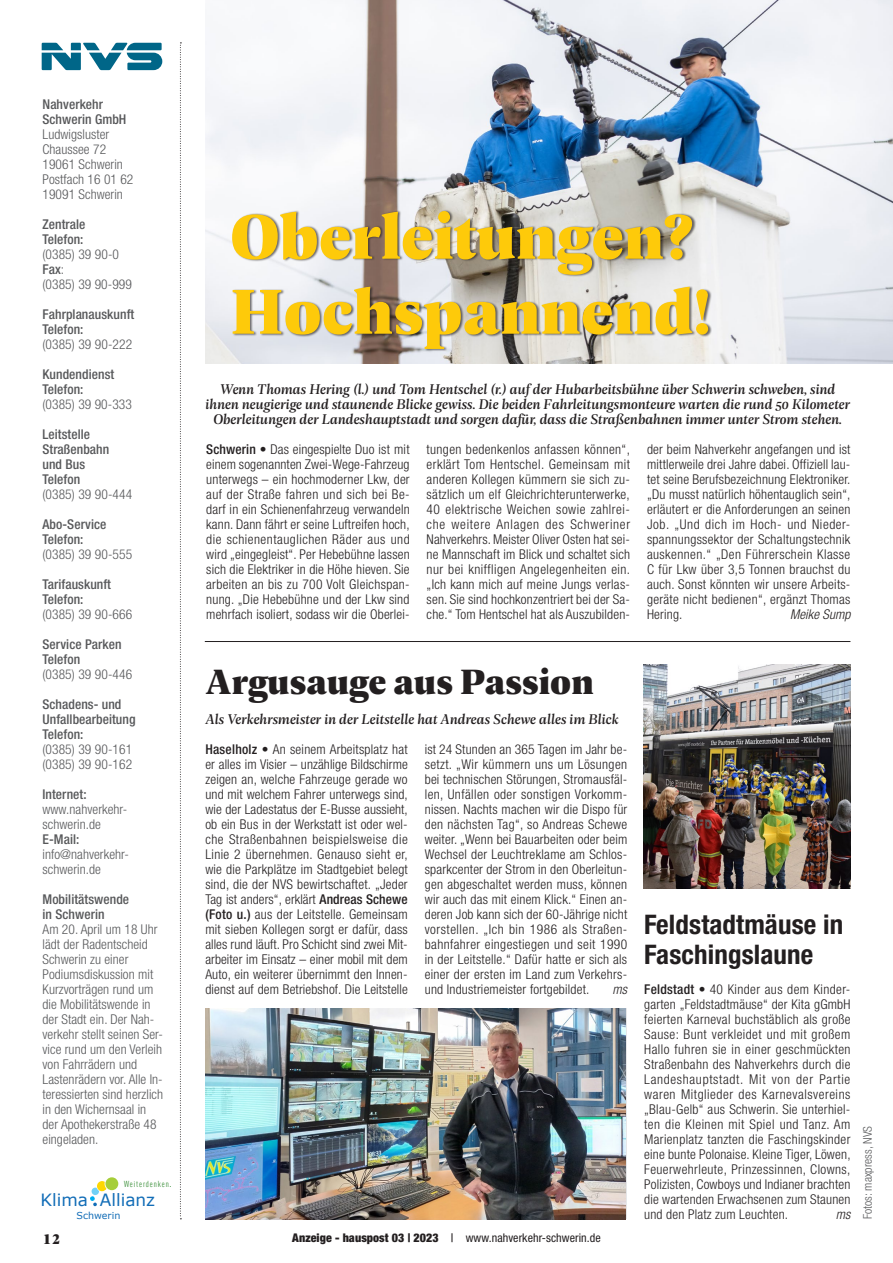
<style>
.page{position:relative;width:893px;height:1263px;background:#fff}
.page>*{position:absolute;margin:0;border:0;box-sizing:border-box;transform-origin:0 0}
.Ü25_zentriert{font:900 67.5px "Geller Headline";letter-spacing:.005em;color:#feca0a}
.Antext{font:900 37.5px "Geller Headline";letter-spacing:.005em;color:#231f20}
.Ü15{font:700 condensed 27px/30px "Helvetica Neue LT Std";letter-spacing:.005em;color:#231f20}
.t1{font:16.95px "Verdana";color:#126db7}
.Ü25_zentriert-2{font:italic 500 15px/15px "Geller Headline";letter-spacing:.005em;color:#231f20;text-align:center}
.Unterzeile_zentriert{font:italic 500 15px "Geller Headline";letter-spacing:.005em;color:#231f20}
.Kopfzeile_rechts_Inf{font:900 15px "Geller Headline";color:#231f20}
.Antext-2{font:300 condensed 13.5px/15px "Helvetica Neue LT Std";letter-spacing:.015em;color:#231f20;text-align:justify}
.Randspalte{font:300 condensed 13.5px/15px "Helvetica Neue LT Std";letter-spacing:.005em;color:#57585a}
.Randspalte-2{font:500 condensed 13.5px "Helvetica Neue LT Std";letter-spacing:.005em;color:#57585a}
.Antext-3{font:italic 300 condensed 13.5px "Helvetica Neue LT Std";letter-spacing:.005em;color:#231f20}
.Kopfzeile_rechts_Inf-2{font:condensed 12px "Helvetica Neue LT Std";letter-spacing:.005em;color:#231f20}
.Antext-4{font:300 condensed 12px "Helvetica Neue LT Std";letter-spacing:.005em;color:#57585a}
.t2{font:9.6px "Verdana";color:#126db7}
.t3{font:8.55px "DIN Cond";letter-spacing:.1em;color:#358c34}
.s1{font-weight:300}
.s2{font-family:"DIN Condensed";font-weight:700}
.s3{font-weight:500}
.s4{font-weight:900}
</style>
<div class="page">
<svg style="left:90px;top:1181px;width:16px;height:25px"></svg>
<div style="left:105px;top:1177px;width:13px;height:13px;background:#a6ce39;border-radius:50%"></div>
<svg style="left:180px;top:43px;width:1px;height:1176px"></svg>
<hr style="left:205px;top:641px;width:645px;height:1px;background:#231f20">
<img style="left:644px;top:664px;width:206px;height:224px">
<img style="left:205px;top:1009px;width:421px;height:210px">
<img style="left:206px;top:0;width:687px;height:364px">
<div style="left:233px;top:209px;width:479px;height:142px;background:#231f20;opacity:.65"></div>
<svg style="left:42px;top:43px;width:120px;height:27px"></svg>
<p class="Randspalte-2" style="left:43px;top:96px;width:62px">Nahverkehr</p>
<p class="Randspalte-2" style="left:43px;top:111px;width:85px">Schwerin GmbH</p>
<p class="Randspalte" style="left:43px;top:126px;width:68px">Ludwigsluster</p>
<p class="Randspalte" style="left:43px;top:141px;width:65px">Chaussee 72</p>
<p class="Randspalte" style="left:43px;top:156px;width:82px">19061 Schwerin</p>
<p class="Randspalte" style="left:43px;top:171px;width:92px">Postfach 16 01 62</p>
<p class="Randspalte" style="left:43px;top:186px;width:82px">19091 Schwerin</p>
<p class="Randspalte-2" style="left:43px;top:216px;width:44px">Zentrale</p>
<p class="Randspalte-2" style="left:43px;top:231px;width:42px">Telefon:</p>
<p class="Randspalte" style="left:43px;top:246px;width:78px">(0385) 39 90-0</p>
<p class="Randspalte-2" style="left:43px;top:261px;width:23px">Fax<span class="s1">:</span></p>
<p class="Randspalte" style="left:43px;top:276px;width:91px">(0385) 39 90-999</p>
<p class="Randspalte-2" style="left:43px;top:306px;width:93px">Fahrplanauskunft</p>
<p class="Randspalte-2" style="left:43px;top:321px;width:42px">Telefon:</p>
<p class="Randspalte" style="left:43px;top:336px;width:91px">(0385) 39 90-222</p>
<p class="Randspalte-2" style="left:43px;top:366px;width:73px">Kundendienst</p>
<p class="Randspalte-2" style="left:43px;top:381px;width:42px">Telefon:</p>
<p class="Randspalte" style="left:43px;top:396px;width:91px">(0385) 39 90-333</p>
<p class="Randspalte-2" style="left:43px;top:426px;width:49px">Leitstelle</p>
<p class="Randspalte-2" style="left:43px;top:441px;width:68px">Straßenbahn</p>
<p class="Randspalte-2" style="left:43px;top:456px;width:44px">und Bus</p>
<p class="Randspalte-2" style="left:43px;top:471px;width:39px">Telefon</p>
<p class="Randspalte" style="left:43px;top:486px;width:91px">(0385) 39 90-444</p>
<p class="Randspalte-2" style="left:43px;top:516px;width:65px">Abo-Service</p>
<p class="Randspalte-2" style="left:43px;top:531px;width:42px">Telefon:</p>
<p class="Randspalte" style="left:43px;top:546px;width:91px">(0385) 39 90-555</p>
<p class="Randspalte-2" style="left:43px;top:576px;width:70px">Tarifauskunft</p>
<p class="Randspalte-2" style="left:43px;top:591px;width:42px">Telefon:</p>
<p class="Randspalte" style="left:43px;top:606px;width:91px">(0385) 39 90-666</p>
<p class="Randspalte-2" style="left:43px;top:636px;width:81px">Service Parken</p>
<p class="Randspalte-2" style="left:43px;top:651px;width:39px">Telefon</p>
<p class="Randspalte" style="left:43px;top:666px;width:91px">(0385) 39 90-446</p>
<p class="Randspalte-2" style="left:43px;top:696px;width:80px">Schadens- und</p>
<p class="Randspalte-2" style="left:43px;top:711px;width:95px">Unfallbearbeitung</p>
<p class="Randspalte-2" style="left:43px;top:726px;width:42px">Telefon:</p>
<p class="Randspalte" style="left:43px;top:741px;width:91px">(0385) 39 90-161</p>
<p class="Randspalte" style="left:43px;top:756px;width:91px">(0385) 39 90-162</p>
<p class="Randspalte-2" style="left:43px;top:786px;width:46px">Internet:</p>
<p class="Randspalte" style="left:43px;top:801px;width:86px">www.nahverkehr-</p>
<p class="Randspalte" style="left:43px;top:816px;width:60px">schwerin.de</p>
<p class="Randspalte-2" style="left:43px;top:831px;width:38px">E-Mail:</p>
<p class="Randspalte" style="left:43px;top:846px;width:88px">info@nahverkehr-</p>
<p class="Randspalte" style="left:43px;top:861px;width:60px">schwerin.de</p>
<p class="Randspalte-2" style="left:43px;top:891px;width:88px">Mobilitätswende</p>
<p class="Randspalte-2" style="left:43px;top:906px;width:64px">in Schwerin</p>
<p class="Randspalte" style="left:43px;top:921px;width:122px">Am 20. April um 18 Uhr lädt der Radentscheid<br>Schwerin zu einer<br>Podiumsdiskussion mit<br>Kurzvorträgen rund um die Mobilitätswende in der Stadt ein. Der Nah&shy;verkehr stellt seinen Ser&shy;vice rund um den Verleih von Fahrrädern und<br>Lastenrädern vor. Alle In&shy;teressierten sind herzlich in den Wichernsaal in der Apothekerstraße 48 eingeladen.</p>
<p class="t3" style="left:124px;top:1179px;width:49px">Weiterdenken<span class="s2">.</span></p>
<p class="t1" style="left:40px;top:1188px;width:116px">Klima Allianz</p>
<p class="t2" style="left:77px;top:1209px;width:45px">Schwerin</p>
<p class="Ü25_zentriert" style="left:230px;top:188px;width:464px">Oberleitungen?</p>
<p class="Ü25_zentriert" style="left:230px;top:263px;width:482px">Hochspannend!</p>
<p class="Ü25_zentriert-2" style="left:206px;top:381px;width:646px">Wenn Thomas Hering (l.) und Tom Hentschel (r.) auf der Hubarbeitsbühne über Schwerin schweben, sind ihnen neugierige und staunende Blicke gewiss. Die beiden Fahrleitungsmonteure warten die rund 50 Kilometer<br>Oberleitungen der Landeshauptstadt und sorgen dafür, dass die Straßenbahnen immer unter Strom stehen.</p>
<p class="Antext-2" style="left:206px;top:441px;width:205px"><span class="s3">Schwerin •</span> Das eingespielte Duo ist mit einem sogenannten Zwei-Wege-Fahrzeug unterwegs – ein hochmoderner Lkw, der auf der Straße fahren und sich bei Be&shy;darf in ein Schienenfahrzeug verwandeln kann. Dann fährt er seine Luftreifen hoch, die schienentauglichen Räder aus und wird „eingegleist“. Per Hebebühne lassen sich die Elektriker in die Höhe hieven. Sie arbeiten an bis zu 700 Volt Gleichspan&shy;nung. „Die Hebebühne und der Lkw sind mehrfach isoliert, sodass wir die Oberlei-</p>
<p class="Antext-2" style="left:427px;top:441px;width:205px">tungen bedenkenlos anfassen können“, erklärt Tom Hentschel. Gemeinsam mit anderen Kollegen kümmern sie sich zu&shy;sätzlich um elf Gleichrichterunterwerke, 40 elektrische Weichen sowie zahlrei&shy;che weitere Anlagen des Schweriner Nahverkehrs. Meister Oliver Osten hat sei&shy;ne Mannschaft im Blick und schaltet sich nur bei kniffligen Angelegenheiten ein. „Ich kann mich auf meine Jungs verlas&shy;sen. Sie sind hochkonzentriert bei der Sa&shy;che.“ Tom Hentschel hat als Auszubilden-</p>
<p class="Antext-2" style="left:647px;top:441px;width:205px">der beim Nahverkehr angefangen und ist mittlerweile drei Jahre dabei. Offiziell lau&shy;tet seine Berufsbezeichnung Elektroniker. „Du musst natürlich höhentauglich sein“, erläutert er die Anforderungen an seinen Job. „Und dich im Hoch- und Nieder&shy;spannungssektor der Schaltungstechnik auskennen.“ „Den Führerschein Klasse C für Lkw über 3,5 Tonnen brauchst du auch. Sonst könnten wir unsere Arbeits&shy;geräte nicht bedienen“, ergänzt Thomas Hering.</p>
<p class="Antext-3" style="left:790px;top:606px;width:62px">Meike Sump</p>
<p class="Antext" style="left:205px;top:654px;width:390px">Argusauge aus Passion</p>
<p class="Unterzeile_zentriert" style="left:205px;top:709px;width:415px">Als Verkehrsmeister in der Leitstelle hat Andreas Schewe alles im Blick</p>
<p class="Antext-2" style="left:205px;top:741px;width:204px"><span class="s3">Haselholz •</span> An seinem Arbeitsplatz hat er alles im Visier – unzählige Bildschirme zeigen an, welche Fahrzeuge gerade wo und mit welchem Fahrer unterwegs sind, wie der Ladestatus der E-Busse aussieht, ob ein Bus in der Werkstatt ist oder wel&shy;che Straßenbahnen beispielsweise die Linie 2 übernehmen. Genauso sieht er, wie die Parkplätze im Stadtgebiet belegt sind, die der NVS bewirtschaftet. „Jeder Tag ist anders“, erklärt <span class="s3">Andreas Schewe (Foto u.)</span> aus der Leitstelle. Gemeinsam mit sieben Kollegen sorgt er dafür, dass alles rund läuft. Pro Schicht sind zwei Mit&shy;arbeiter im Einsatz – einer mobil mit dem Auto, ein weiterer übernimmt den Innen&shy;dienst auf dem Betriebshof. Die Leitstelle</p>
<p class="Antext-2" style="left:425px;top:741px;width:204px">ist 24 Stunden an 365 Tagen im Jahr be&shy;setzt. „Wir kümmern uns um Lösungen bei technischen Störungen, Stromausfäl&shy;len, Unfällen oder sonstigen Vorkomm&shy;nissen. Nachts machen wir die Dispo für den nächsten Tag“, so Andreas Schewe weiter. „Wenn bei Bauarbeiten oder beim Wechsel der Leuchtreklame am Schlos&shy;sparkcenter der Strom in den Oberleitun&shy;gen abgeschaltet werden muss, können wir auch das mit einem Klick.“ Einen an&shy;deren Job kann sich der 60-Jährige nicht vorstellen. „Ich bin 1986 als Straßen&shy;bahnfahrer eingestiegen und seit 1990 in der Leitstelle.“ Dafür hatte er sich als einer der ersten im Land zum Verkehrs&shy;und Industriemeister fortgebildet.</p>
<p class="Antext-3" style="left:613px;top:981px;width:16px">ms</p>
<p class="Ü15" style="left:644px;top:909px;width:200px">Feldstadtmäuse in<br>Faschingslaune</p>
<p class="Antext-2" style="left:644px;top:981px;width:208px"><span class="s3">Feldstadt •</span> 40 Kinder aus dem Kinder&shy;garten „Feldstadtmäuse“ der Kita gGmbH feierten Karneval buchstäblich als große Sause: Bunt verkleidet und mit großem Hallo fuhren sie in einer geschmückten Straßenbahn des Nahverkehrs durch die Landeshauptstadt. Mit von der Partie waren Mitglieder des Karnevalsvereins „Blau-Gelb“ aus Schwerin. Sie unterhiel&shy;ten die Kleinen mit Spiel und Tanz. Am Marienplatz tanzten die Faschingskinder eine bunte Polonaise. Kleine Tiger, Löwen, Feuerwehrleute, Prinzessinnen, Clowns, Polizisten, Cowboys und Indianer brachten die wartenden Erwachsenen zum Staunen und den Platz zum Leuchten.</p>
<p class="Antext-3" style="left:836px;top:1206px;width:16px">ms</p>
<p class="Kopfzeile_rechts_Inf" style="left:43px;top:1228px;width:20px">12</p>
<p class="Kopfzeile_rechts_Inf-2" style="left:292px;top:1231px;width:310px"><span class="s4">Anzeige - hauspost 03 | 2023</span> <span class="s3">|</span> www.nahverkehr-schwerin.de</p>
<p class="Antext-4" style="left:860px;top:1219px;width:95px;rotate:-90deg">Fotos: maxpress, NVS</p>
</div>
